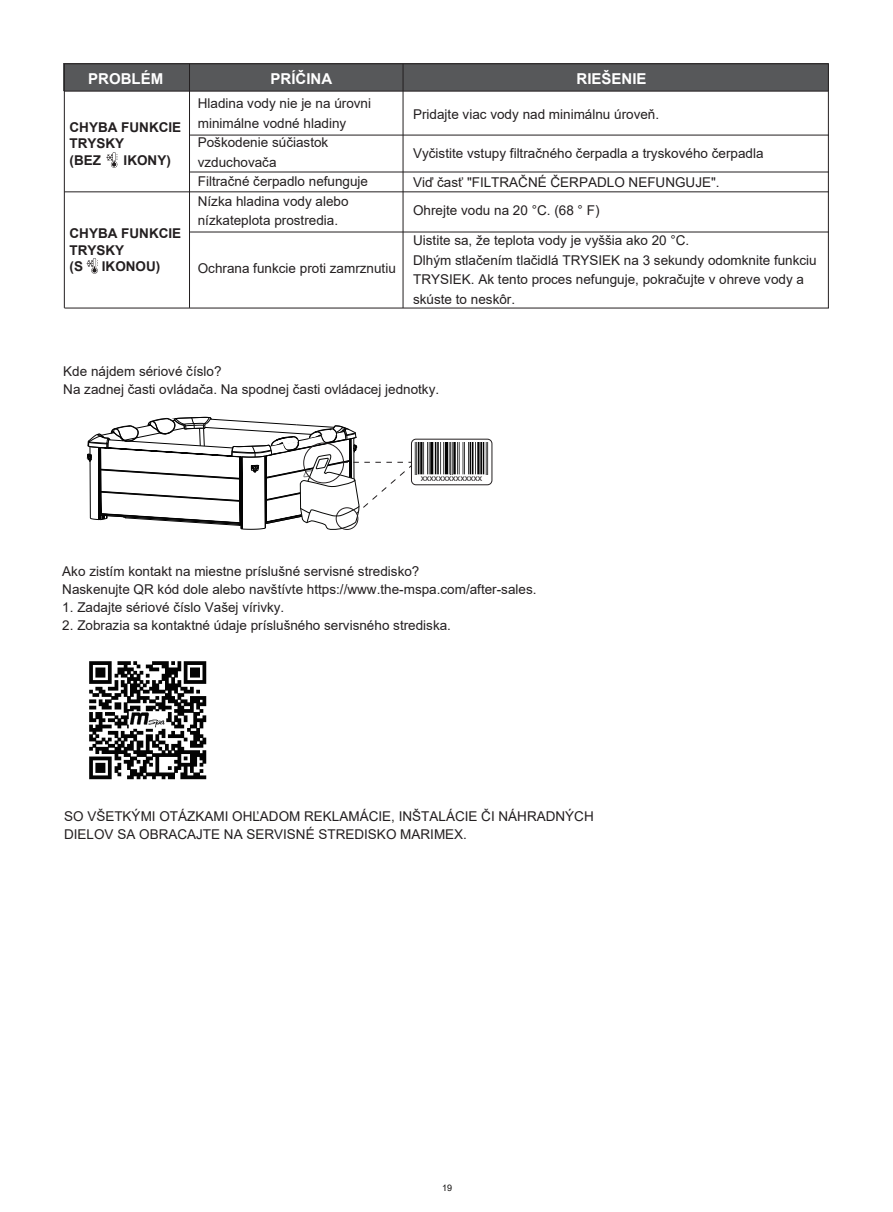
<style>
.page{position:relative;width:893px;height:1212px;background:#fff}
.page>*{position:absolute;margin:0;border:0;box-sizing:border-box;transform-origin:0 0}
.t1{font:700 15px "Arial";color:#fff}
.t2{font:13.5px/19.5px "Arial";color:#231f20}
.t3{font:700 13.5px/16.5px "Arial";color:#231f20}
.t4{font:9px "Arial";color:#100e0d}
.t5{font:8.85px "Arial";color:#231f20}
</style>
<div class="page">
<svg style="left:87px;top:417px;width:325px;height:363px"></svg>
<div style="left:411px;top:439px;width:81px;height:46px;border:1px solid #231f20;border-radius:5px"></div>
<img style="left:414px;top:442px;width:75px;height:33px">
<div style="left:64px;top:64px;width:765px;height:27px;background:#57585a"></div>
<hr style="left:64px;top:91px;width:764px;height:1px;background:#231f20">
<hr style="left:64px;top:63px;width:764px;height:1px;background:#231f20">
<hr style="left:189px;top:64px;width:1px;height:244px;background:#231f20">
<hr style="left:64px;top:64px;width:1px;height:244px;background:#231f20">
<hr style="left:828px;top:64px;width:1px;height:244px;background:#231f20">
<hr style="left:403px;top:64px;width:1px;height:244px;background:#231f20">
<hr style="left:190px;top:135px;width:639px;height:1px;background:#231f20">
<hr style="left:190px;top:172px;width:639px;height:1px;background:#231f20">
<hr style="left:190px;top:232px;width:639px;height:1px;background:#231f20">
<hr style="left:64px;top:308px;width:765px;height:1px;background:#231f20">
<hr style="left:64px;top:191px;width:765px;height:1px;background:#231f20">
<svg style="left:106px;top:152px;width:12px;height:16px"></svg>
<svg style="left:87px;top:258px;width:11px;height:16px"></svg>
<p class="t1" style="left:88px;top:68px;width:77px">PROBLÉM</p>
<p class="t1" style="left:271px;top:68px;width:63px">PRÍČINA</p>
<p class="t1" style="left:577px;top:68px;width:72px">RIEŠENIE</p>
<p class="t2" style="left:413px;top:105px;width:248px">Pridajte viac vody nad minimálnu úroveň.</p>
<p class="t2" style="left:413px;top:139px;width:352px;line-height:28.5px">Vyčistite vstupy filtračného čerpadla a tryskového čerpadla<br>Viď časť "FILTRAČNÉ ČERPADLO NEFUNGUJE".<br>Ohrejte vodu na 20 °C. (68 ° F)</p>
<p class="t2" style="left:413px;top:231px;width:405px">Uistite sa, že teplota vody je vyššia ako 20 °C.<br>Dlhým stlačením tlačidlá TRYSIEK na 3 sekundy odomknite funkciu TRYSIEK. Ak tento proces nefunguje, pokračujte v ohreve vody a skúste to neskôr.</p>
<p class="t2" style="left:198px;top:94px;width:175px">Hladina vody nie je na úrovni minimálne vodné hladiny<br>Poškodenie súčiastok vzduchovača<br>Filtračné čerpadlo nefunguje<br>Nízka hladina vody alebo nízkateplota prostredia.</p>
<p class="t2" style="left:198px;top:259px;width:200px">Ochrana funkcie proti zamrznutiu</p>
<p class="t3" style="left:70px;top:119px;width:113px">CHYBA FUNKCIE<br>TRYSKY<br>(BEZ</p>
<p class="t3" style="left:124px;top:152px;width:49px">IKONY)</p>
<p class="t3" style="left:70px;top:225px;width:113px">CHYBA FUNKCIE<br>TRYSKY<br>(S</p>
<p class="t3" style="left:102px;top:258px;width:60px">IKONOU)</p>
<p class="t2" style="left:63px;top:362px;width:377px;line-height:18px">Kde nájdem sériové číslo?<br>Na zadnej časti ovládača. Na spodnej časti ovládacej jednotky.</p>
<p class="t5" style="left:421px;top:472px;width:63px">xxxxxxxxxxxxxx</p>
<p class="t2" style="left:62px;top:562px;width:476px;line-height:18px">Ako zistím kontakt na miestne príslušné servisné stredisko?<br>Naskenujte QR kód dole alebo navštívte https://www.the-mspa.com/after-sales.</p>
<p class="t2" style="left:62px;top:597px;width:224px">1. Zadajte sériové číslo Vašej vírivky.</p>
<p class="t2" style="left:62px;top:615px;width:390px">2. Zobrazia sa kontaktné údaje príslušného servisného strediska.</p>
<p class="t2" style="left:64px;top:807px;width:531px;line-height:18px">SO VŠETKÝMI OTÁZKAMI OHĽADOM REKLAMÁCIE, INŠTALÁCIE ČI NÁHRADNÝCH<br>DIELOV SA OBRACAJTE NA SERVISNÉ STREDISKO MARIMEX.</p>
<p class="t4" style="left:442px;top:1181px;width:12px">19</p>
</div>
